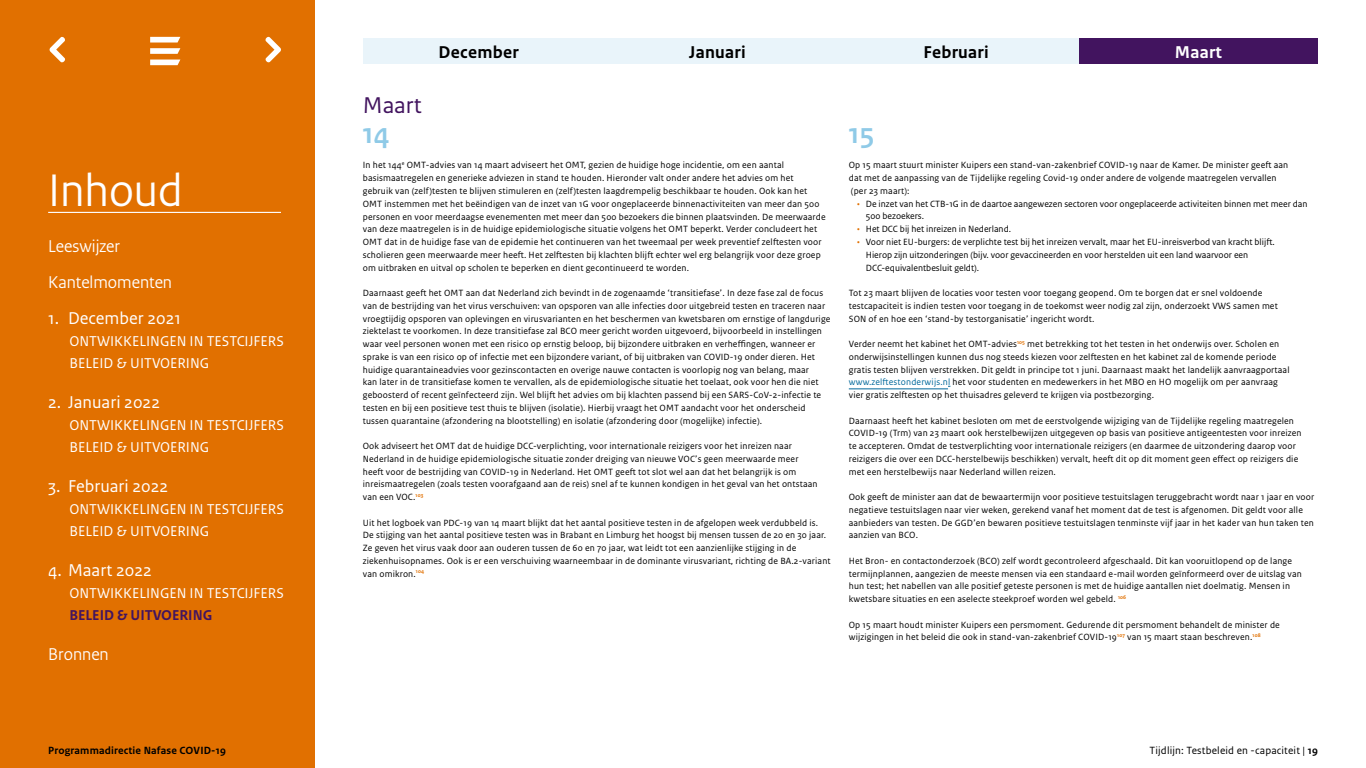
<style>
.page{position:relative;width:1366px;height:768px;background:#fff}
.page>*{position:absolute;margin:0;border:0;box-sizing:border-box;transform-origin:0 0}
.Kop_1{font:48px "Rijksoverheid Sans Heading";color:#fff}
.Dag{font:700 30px "Rijksoverheid Sans Heading";color:#8fcae7}
.Plat{font:700 30px "Rijksoverheid Sans Heading";color:#8fcae7}
.Maand{font:24px "Rijksoverheid Sans Text";color:#42145f}
.Kop_2_genummerd-1a{font:18px "Rijksoverheid Sans Text";color:#fff}
.Kop_2{font:18px "Rijksoverheid Sans Heading";color:#fff}
.Maand_Zwart{font:700 18px "Rijksoverheid Sans Text";letter-spacing:.015em;color:#000}
.Maand_Wit{font:700 18px "Rijksoverheid Sans Text";letter-spacing:.015em;color:#fff}
.Kop_2_Inspring{font:15px "Rijksoverheid Sans Text";color:#fff}
.Kop_2_Inspring-2{font:700 15px "Rijksoverheid Sans Text";color:#42145f}
.t1{font:11px "Rijksoverheid Sans Text";letter-spacing:.015em;color:#000}
.t2{font:700 11px "Rijksoverheid Sans Text";letter-spacing:.015em;color:#000}
.Plat-2{font:9.5px/12.8px "Rijksoverheid Sans Text";letter-spacing:.015em;color:#000}
.s1{color:#e17000}
.s2{color:#01689b}
.s3{font-weight:700}
</style>
<div class="page">
<div style="left:0;top:0;width:315px;height:768px;background:#e17000"></div>
<hr style="left:48px;top:212px;width:233px;height:1px;background:#fff">
<svg style="left:150px;top:37px;width:30px;height:17px"></svg>
<svg style="left:150px;top:60px;width:30px;height:5px"></svg>
<svg style="left:49px;top:36px;width:16px;height:27px"></svg>
<svg style="left:265px;top:36px;width:16px;height:27px"></svg>
<hr style="left:849px;top:389px;width:99px;height:1px;background:#01689b">
<div style="left:363px;top:38px;width:239px;height:26px;background:#e9f4fa"></div>
<div style="left:602px;top:38px;width:238px;height:26px;background:#e9f4fa"></div>
<div style="left:840px;top:38px;width:239px;height:26px;background:#e9f4fa"></div>
<div style="left:1079px;top:38px;width:239px;height:26px;background:#42145f"></div>
<h1 class="Kop_1" style="left:48px;top:163px;width:136px">Inhoud</h1>
<h2 class="Kop_2" style="left:48px;top:236px;width:73px">Leeswijzer</h2>
<h2 class="Kop_2" style="left:48px;top:272px;width:125px">Kantelmomenten</h2>
<h2 class="Kop_2_genummerd-1a" style="left:48px;top:308px;width:134px">1. December 2021</h2>
<h2 class="Kop_2_Inspring" style="left:69px;top:333px;width:216px">ONTWIKKELINGEN IN TESTCIJFERS</h2>
<h2 class="Kop_2_Inspring" style="left:69px;top:355px;width:141px">BELEID &amp; UITVOERING</h2>
<h2 class="Kop_2_genummerd-1a" style="left:48px;top:392px;width:113px">2. Januari 2022</h2>
<h2 class="Kop_2_Inspring" style="left:69px;top:417px;width:216px">ONTWIKKELINGEN IN TESTCIJFERS</h2>
<h2 class="Kop_2_Inspring" style="left:69px;top:439px;width:141px">BELEID &amp; UITVOERING</h2>
<h2 class="Kop_2_genummerd-1a" style="left:48px;top:476px;width:122px">3. Februari 2022</h2>
<h2 class="Kop_2_Inspring" style="left:69px;top:501px;width:216px">ONTWIKKELINGEN IN TESTCIJFERS</h2>
<h2 class="Kop_2_Inspring" style="left:69px;top:523px;width:141px">BELEID &amp; UITVOERING</h2>
<h2 class="Kop_2_genummerd-1a" style="left:48px;top:560px;width:105px">4. Maart 2022</h2>
<h2 class="Kop_2_Inspring" style="left:69px;top:585px;width:216px">ONTWIKKELINGEN IN TESTCIJFERS</h2>
<h2 class="Kop_2_Inspring-2" style="left:69px;top:607px;width:144px">BELEID &amp; UITVOERING</h2>
<h2 class="Kop_2" style="left:48px;top:644px;width:62px">Bronnen</h2>
<p class="Maand_Zwart" style="left:439px;top:42px;width:82px">December</p>
<p class="Maand_Zwart" style="left:689px;top:42px;width:58px">Januari</p>
<p class="Maand_Zwart" style="left:924px;top:42px;width:67px">Februari</p>
<p class="Maand_Wit" style="left:1175px;top:42px;width:49px">Maart</p>
<h1 class="Maand" style="left:363px;top:91px;width:61px">Maart</h1>
<h2 class="Dag" style="left:363px;top:116px;width:28px">14</h2>
<p class="Plat-2" style="left:363px;top:159px;width:423px">In het 144<sup>e</sup> OMT-advies van 14 maart adviseert het OMT, gezien de huidige hoge incidentie, om een aantal</p>
<p class="Plat-2" style="left:363px;top:172px;width:432px">basismaatregelen en generieke adviezen in stand te houden. Hieronder valt onder andere het advies om het</p>
<p class="Plat-2" style="left:363px;top:185px;width:464px">gebruik van (zelf)testen te blijven stimuleren en (zelf)testen laagdrempelig beschikbaar te houden. Ook kan het OMT instemmen met het beëindigen van de inzet van 1G voor ongeplaceerde binnenactiviteiten van meer dan 500 personen en voor meerdaagse evenementen met meer dan 500 bezoekers die binnen plaatsvinden. De meerwaarde van deze maatregelen is in de huidige epidemiologische situatie volgens het OMT beperkt. Verder concludeert het OMT dat in de huidige fase van de epidemie het continueren van het tweemaal per week preventief zelftesten voor scholieren geen meerwaarde meer heeft. Het zelftesten bij klachten blijft echter wel erg belangrijk voor deze groep om uitbraken en uitval op scholen te beperken en dient gecontinueerd te worden.</p>
<p class="Plat-2" style="left:363px;top:287px;width:469px">Daarnaast geeft het OMT aan dat Nederland zich bevindt in de zogenaamde ‘transitiefase’. In deze fase zal de focus van de bestrijding van het virus verschuiven: van opsporen van alle infecties door uitgebreid testen en traceren naar vroegtijdig opsporen van oplevingen en virusvarianten en het beschermen van kwetsbaren om ernstige of langdurige ziektelast te voorkomen. In deze transitiefase zal BCO meer gericht worden uitgevoerd, bijvoorbeeld in instellingen waar veel personen wonen met een risico op ernstig beloop, bij bijzondere uitbraken en verheffingen, wanneer er sprake is van een risico op of infectie met een bijzondere variant, of bij uitbraken van COVID-19 onder dieren. Het huidige quarantaineadvies voor gezinscontacten en overige nauwe contacten is voorlopig nog van belang, maar<br>kan later in de transitiefase komen te vervallen, als de epidemiologische situatie het toelaat, ook voor hen die niet geboosterd of recent geïnfecteerd zijn. Wel blijft het advies om bij klachten passend bij een SARS-CoV-2-infectie te testen en bij een positieve test thuis te blijven (isolatie). Hierbij vraagt het OMT aandacht voor het onderscheid</p>
<p class="Plat-2" style="left:363px;top:414px;width:401px">tussen quarantaine (afzondering na blootstelling) en isolatie (afzondering door (mogelijke) infectie).</p>
<p class="Plat-2" style="left:363px;top:440px;width:431px">Ook adviseert het OMT dat de huidige DCC-verplichting, voor internationale reizigers voor het inreizen naar</p>
<p class="Plat-2" style="left:363px;top:453px;width:437px">Nederland in de huidige epidemiologische situatie zonder dreiging van nieuwe VOC’s geen meerwaarde meer</p>
<p class="Plat-2" style="left:363px;top:465px;width:435px">heeft voor de bestrijding van COVID-19 in Nederland. Het OMT geeft tot slot wel aan dat het belangrijk is om</p>
<p class="Plat-2" style="left:363px;top:478px;width:456px">inreismaatregelen (zoals testen voorafgaand aan de reis) snel af te kunnen kondigen in het geval van het ontstaan van een VOC.<sup>103</sup></p>
<p class="Plat-2" style="left:363px;top:516px;width:457px">Uit het logboek van PDC-19 van 14 maart blijkt dat het aantal positieve testen in de afgelopen week verdubbeld is.</p>
<p class="Plat-2" style="left:363px;top:529px;width:465px">De stijging van het aantal positieve testen was in Brabant en Limburg het hoogst bij mensen tussen de 20 en 30 jaar.<br>Ze geven het virus vaak door aan ouderen tussen de 60 en 70 jaar, wat leidt tot een aanzienlijke stijging in de</p>
<p class="Plat-2" style="left:363px;top:555px;width:469px">ziekenhuisopnames. Ook is er een verschuiving waarneembaar in de dominante virusvariant, richting de BA.2-variant van omikron.<sup>104</sup></p>
<p class="Plat" style="left:849px;top:116px;width:27px">15</p>
<p class="Plat-2" style="left:849px;top:159px;width:441px">Op 15 maart stuurt minister Kuipers een stand-van-zakenbrief COVID-19 naar de Kamer. De minister geeft aan dat met de aanpassing van de Tijdelijke regeling Covid-19 onder andere de volgende maatregelen vervallen (per 23 maart):</p>
<p class="Plat-2" style="left:866px;top:197px;width:443px;text-indent:-9px"><span class="s1">•</span> De inzet van het CTB-1G in de daartoe aangewezen sectoren voor ongeplaceerde activiteiten binnen met meer dan<br>500 bezoekers.</p>
<p class="Plat-2" style="left:857px;top:223px;width:155px"><span class="s1">•</span> Het DCC bij het inreizen in Nederland.</p>
<p class="Plat-2" style="left:866px;top:236px;width:410px;text-indent:-9px"><span class="s1">•</span> Voor niet EU-burgers: de verplichte test bij het inreizen vervalt, maar het EU-inreisverbod van kracht blijft.<br>Hierop zijn uitzonderingen (bijv. voor gevaccineerden en voor herstelden uit een land waarvoor een<br>DCC-equivalentbesluit geldt).</p>
<p class="Plat-2" style="left:849px;top:287px;width:431px">Tot 23 maart blijven de locaties voor testen voor toegang geopend. Om te borgen dat er snel voldoende testcapaciteit is indien testen voor toegang in de toekomst weer nodig zal zijn, onderzoekt VWS samen met<br>SON of en hoe een ‘stand-by testorganisatie’ ingericht wordt.</p>
<p class="Plat-2" style="left:849px;top:338px;width:442px">Verder neemt het kabinet het OMT-advies<sup>105</sup> met betrekking tot het testen in het onderwijs over. Scholen en onderwijsinstellingen kunnen dus nog steeds kiezen voor zelftesten en het kabinet zal de komende periode gratis testen blijven verstrekken. Dit geldt in principe tot 1 juni. Daarnaast maakt het landelijk aanvraagportaal <span class="s2">www.zelftestonderwijs.nl</span> het voor studenten en medewerkers in het MBO en HO mogelijk om per aanvraag</p>
<p class="Plat-2" style="left:849px;top:389px;width:307px">vier gratis zelftesten op het thuisadres geleverd te krijgen via postbezorging.</p>
<p class="Plat-2" style="left:849px;top:414px;width:454px">Daarnaast heeft het kabinet besloten om met de eerstvolgende wijziging van de Tijdelijke regeling maatregelen COVID-19 (Trm) van 23 maart ook herstelbewijzen uitgegeven op basis van positieve antigeentesten voor inreizen te accepteren. Omdat de testverplichting voor internationale reizigers (en daarmee de uitzondering daarop voor reizigers die over een DCC-herstelbewijs beschikken) vervalt, heeft dit op dit moment geen effect op reizigers die met een herstelbewijs naar Nederland willen reizen.</p>
<p class="Plat-2" style="left:849px;top:491px;width:467px">Ook geeft de minister aan dat de bewaartermijn voor positieve testuitslagen teruggebracht wordt naar 1 jaar en voor negatieve testuitslagen naar vier weken, gerekend vanaf het moment dat de test is afgenomen. Dit geldt voor alle aanbieders van testen. De GGD’en bewaren positieve testuitslagen tenminste vijf jaar in het kader van hun taken ten aanzien van BCO.</p>
<p class="Plat-2" style="left:849px;top:555px;width:445px">Het Bron- en contactonderzoek (BCO) zelf wordt gecontroleerd afgeschaald. Dit kan vooruitlopend op de lange</p>
<p class="Plat-2" style="left:849px;top:567px;width:455px">termijnplannen, aangezien de meeste mensen via een standaard e-mail worden geïnformeerd over de uitslag van hun test; het nabellen van alle positief geteste personen is met de huidige aantallen niet doelmatig. Mensen in kwetsbare situaties en een aselecte steekproef worden wel gebeld. <sup>106</sup></p>
<p class="Plat-2" style="left:849px;top:618px;width:433px">Op 15 maart houdt minister Kuipers een persmoment. Gedurende dit persmoment behandelt de minister de wijzigingen in het beleid die ook in stand-van-zakenbrief COVID-19<sup>107</sup> van 15 maart staan beschreven.<sup>108</sup></p>
<p class="t2" style="left:48px;top:744px;width:179px">Programmadirectie Nafase COVID-19</p>
<p class="t1" style="left:1150px;top:744px;width:170px">Tijdlijn: Testbeleid en -capaciteit | <span class="s3">19</span></p>
</div>
